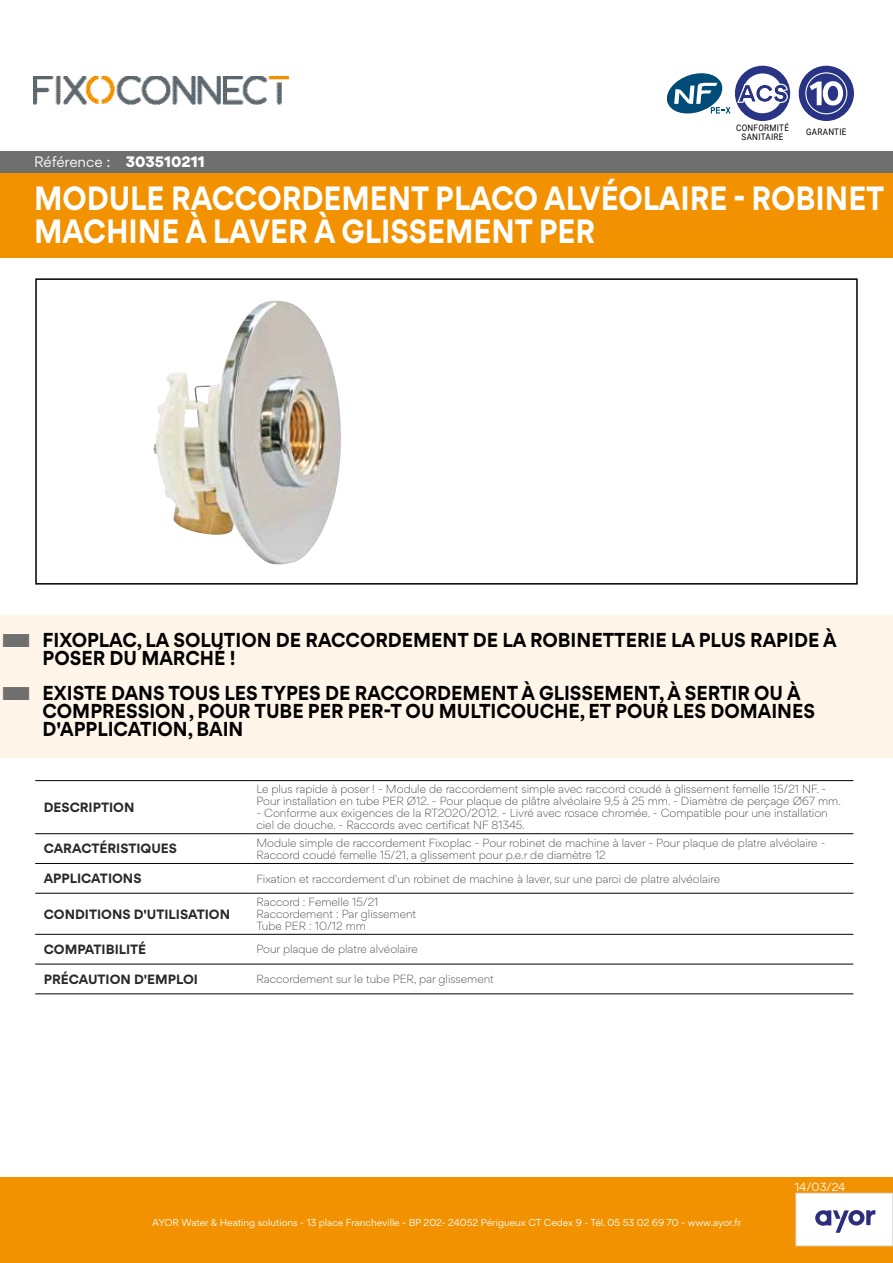
<style>
.page{position:relative;width:893px;height:1263px;background:#fff}
.page>*{position:absolute;margin:0;border:0;box-sizing:border-box;transform-origin:0 0}
.t1{font:700 30px/33px "Gordita";color:#fff;scale:.9 1}
.t2{font:700 18px/18px "Gordita";color:#000;scale:.95 1}
.t3{font:13.5px "Gordita";letter-spacing:-.005em;color:#fff}
.t4{font:700 12px "Gordita";color:#282827}
.t5{font:300 10.5px/12px "Gordita";color:#282827}
.t6{font:10.5px "Gordita";color:#fff}
.t7{font:9px "Gordita";color:#fff}
.t8{font:9px/9px "Roboto";letter-spacing:.035em;color:#000;text-align:center;scale:.9 1}
.s1{font-weight:900}
</style>
<div class="page">
<div style="left:0;top:1178px;width:893px;height:85px;background:#f39200"></div>
<div style="left:796px;top:1193px;width:97px;height:53px;background:#fff"></div>
<div style="left:795px;top:1193px;width:98px;height:53px;border:1px solid #dadada"></div>
<img style="left:153px;top:301px;width:188px;height:264px">
<div style="left:0;top:172px;width:893px;height:85px;background:#f39200"></div>
<hr style="left:35px;top:780px;width:217px;height:1px;background:#000">
<hr style="left:252px;top:780px;width:601px;height:1px;background:#000">
<hr style="left:35px;top:833px;width:217px;height:1px;background:#000">
<hr style="left:252px;top:833px;width:601px;height:1px;background:#000">
<hr style="left:35px;top:863px;width:217px;height:1px;background:#000">
<hr style="left:252px;top:863px;width:601px;height:1px;background:#000">
<hr style="left:35px;top:893px;width:217px;height:1px;background:#000">
<hr style="left:252px;top:893px;width:601px;height:1px;background:#000">
<hr style="left:35px;top:934px;width:217px;height:1px;background:#000">
<hr style="left:252px;top:934px;width:601px;height:1px;background:#000">
<hr style="left:35px;top:964px;width:217px;height:1px;background:#000">
<hr style="left:252px;top:964px;width:601px;height:1px;background:#000">
<hr style="left:35px;top:993px;width:217px;height:1px;background:#000">
<hr style="left:252px;top:993px;width:601px;height:1px;background:#000">
<svg style="left:667px;top:73px;width:64px;height:40px"></svg>
<div style="left:735px;top:66px;width:55px;height:55px;background:#293584;border-radius:50%"></div>
<div style="left:743px;top:73px;width:39px;height:40px;background:#fff;border-radius:50%"></div>
<svg style="left:737px;top:84px;width:51px;height:19px"></svg>
<div style="left:799px;top:66px;width:55px;height:55px;background:#293384;border-radius:50%"></div>
<svg style="left:805px;top:72px;width:42px;height:42px"></svg>
<div style="left:35px;top:278px;width:823px;height:307px;border:2px solid #000"></div>
<div style="left:0;top:615px;width:893px;height:71px;background:#fff5e9"></div>
<div style="left:0;top:668px;width:893px;height:89px;background:#fff5e9"></div>
<svg style="left:815px;top:1210px;width:60px;height:23px"></svg>
<img style="left:33px;top:77px;width:255px;height:28px">
<div style="left:0;top:151px;width:893px;height:21px;background:#706f6f"></div>
<p class="t3" style="left:34px;top:152px;width:172px">Référence : <span class="s1">303510211</span></p>
<p class="t8" style="left:736px;top:122px;width:60px">CONFORMITÉ<br>SANITAIRE</p>
<p class="t8" style="left:806px;top:127px;width:46px">GARANTIE</p>
<h1 class="t1" style="left:34px;top:182px;width:946px">MODULE RACCORDEMENT PLACO ALVÉOLAIRE - ROBINET<br>MACHINE À LAVER À GLISSEMENT PER</h1>
<h2 class="t2" style="left:43px;top:630px;width:837px">FIXOPLAC, LA SOLUTION DE RACCORDEMENT DE LA ROBINETTERIE LA PLUS RAPIDE À<br>POSER DU MARCHÉ !</h2>
<h2 class="t2" style="left:43px;top:683px;width:815px">EXISTE DANS TOUS LES TYPES DE RACCORDEMENT À GLISSEMENT, À SERTIR OU À<br>COMPRESSION , POUR TUBE PER PER-T OU MULTICOUCHE, ET POUR LES DOMAINES<br>D'APPLICATION, BAIN</h2>
<p class="t4" style="left:44px;top:798px;width:92px">DESCRIPTION</p>
<p class="t5" style="left:256px;top:783px;width:586px">Le plus rapide à poser ! - Module de raccordement simple avec raccord coudé à glissement femelle 15/21 NF. -<br>Pour installation en tube PER Ø12. - Pour plaque de plâtre alvéolaire 9,5 à 25 mm. - Diamètre de perçage Ø67 mm.</p>
<p class="t5" style="left:256px;top:807px;width:573px">- Conforme aux exigences de la RT2020/2012. - Livré avec rosace chromée. - Compatible pour une installation ciel de douche. - Raccords avec certificat NF 81345.</p>
<p class="t4" style="left:44px;top:839px;width:135px">CARACTÉRISTIQUES</p>
<p class="t5" style="left:256px;top:836px;width:570px">Module simple de raccordement Fixoplac - Pour robinet de machine à laver - Pour plaque de platre alvéolaire -<br>Raccord coudé femelle 15/21, a glissement pour p.e.r de diamètre 12</p>
<p class="t4" style="left:44px;top:869px;width:99px">APPLICATIONS</p>
<p class="t5" style="left:256px;top:872px;width:465px">Fixation et raccordement d'un robinet de machine à laver, sur une paroi de platre alvéolaire</p>
<p class="t4" style="left:44px;top:904px;width:188px">CONDITIONS D'UTILISATION</p>
<p class="t5" style="left:256px;top:895px;width:161px">Raccord : Femelle 15/21<br>Raccordement : Par glissement<br>Tube PER : 10/12 mm</p>
<p class="t4" style="left:44px;top:940px;width:104px">COMPATIBILITÉ</p>
<p class="t5" style="left:256px;top:943px;width:163px">Pour plaque de platre alvéolaire</p>
<p class="t4" style="left:44px;top:969px;width:156px">PRÉCAUTION D'EMPLOI</p>
<p class="t5" style="left:256px;top:973px;width:239px">Raccordement sur le tube PER, par glissement</p>
<p class="t7" style="left:152px;top:1216px;width:590px">AYOR Water &amp; Heating solutions - 13 place Francheville - BP 202- 24052 Périgueux CT Cedex 9 - Tél. 05 53 02 69 70 - www.ayor.fr</p>
<p class="t6" style="left:795px;top:1179px;width:52px">14/03/24</p>
</div>
